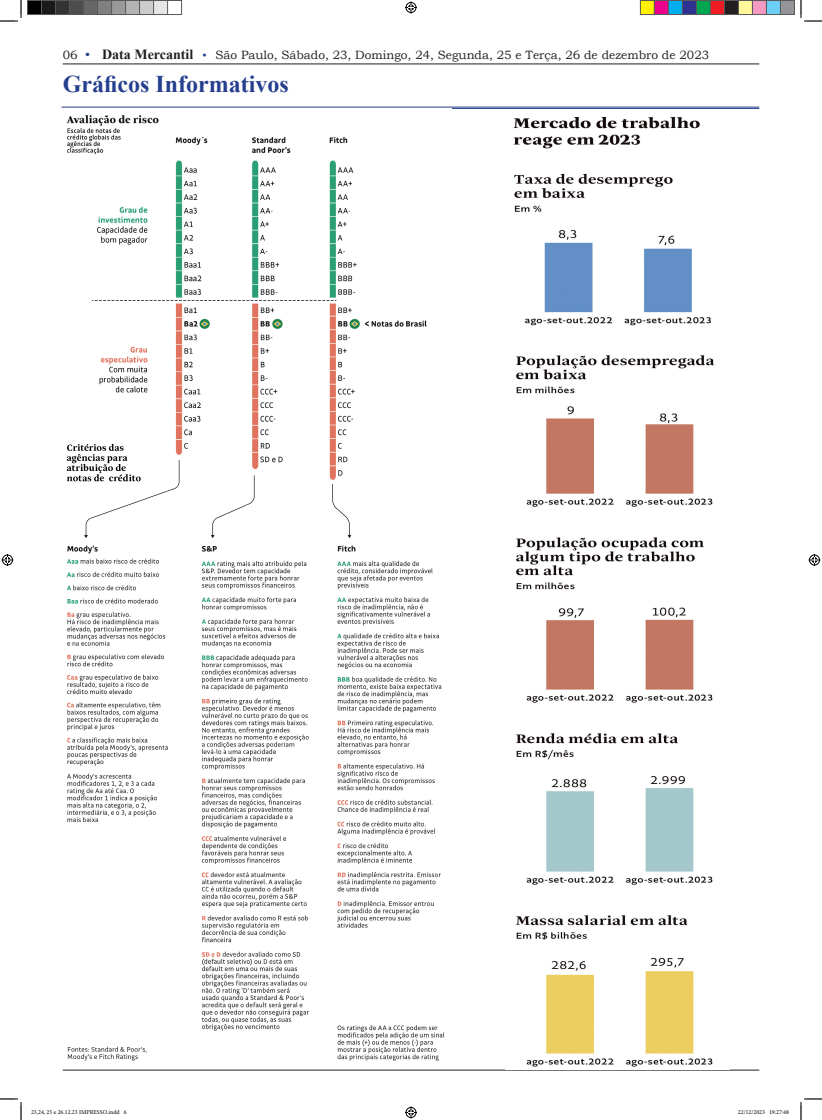
<style>
.page{position:relative;width:822px;height:1120px;background:#fff}
.page>*{position:absolute;margin:0;border:0;box-sizing:border-box;transform-origin:0 0}
.t1{font:700 24px "Times New Roman";color:#253f8e}
.t2{font:12px "Bookman Old Style";color:#231f20}
.t3{font:6px "Minion Pro";color:#000}
.s1{font-family:"Times New Roman";font-size:14px;color:#253f8e}
.s2{font-family:"Times New Roman";font-weight:700;font-size:14px}
.s3{font-family:"Times New Roman";color:#253f8e}
</style>
<div class="page">
<hr style="left:62px;top:107px;width:697px;height:1px;background:#253f8e">
<hr style="left:62px;top:108px;width:697px;height:1px;background:#253f8e">
<hr style="left:63px;top:63px;width:696px;height:1px;background:#231f20">
<hr style="left:63px;top:1069px;width:696px;height:1px;background:#231f20">
<img style="left:66px;top:115px;width:379px;height:946px">
<img style="left:513px;top:116px;width:202px;height:951px">
<svg style="left:0;top:0;width:22px;height:22px"></svg>
<svg style="left:0;top:1098px;width:22px;height:21px"></svg>
<svg style="left:800px;top:0;width:22px;height:22px"></svg>
<svg style="left:800px;top:1098px;width:22px;height:21px"></svg>
<svg style="left:405px;top:2px;width:12px;height:12px"></svg>
<svg style="left:405px;top:1106px;width:12px;height:12px"></svg>
<svg style="left:2px;top:554px;width:12px;height:12px"></svg>
<svg style="left:808px;top:554px;width:12px;height:12px"></svg>
<div style="left:28px;top:1px;width:14px;height:14px;background:#000"></div>
<div style="left:27px;top:0;width:15px;height:15px;border:1px solid #595959"></div>
<div style="left:42px;top:1px;width:14px;height:14px;background:#1a1a1a"></div>
<div style="left:41px;top:0;width:15px;height:15px;border:1px solid #595959"></div>
<div style="left:56px;top:1px;width:14px;height:14px;background:#333"></div>
<div style="left:55px;top:0;width:15px;height:15px;border:1px solid #595959"></div>
<div style="left:70px;top:1px;width:14px;height:14px;background:#4d4d4d"></div>
<div style="left:69px;top:0;width:15px;height:15px;border:1px solid #595959"></div>
<div style="left:84px;top:1px;width:14px;height:14px;background:#666"></div>
<div style="left:83px;top:0;width:15px;height:15px;border:1px solid #595959"></div>
<div style="left:98px;top:1px;width:14px;height:14px;background:#808080"></div>
<div style="left:97px;top:0;width:15px;height:15px;border:1px solid #595959"></div>
<div style="left:112px;top:1px;width:14px;height:14px;background:#999"></div>
<div style="left:111px;top:0;width:15px;height:15px;border:1px solid #595959"></div>
<div style="left:126px;top:1px;width:14px;height:14px;background:#b3b3b3"></div>
<div style="left:125px;top:0;width:15px;height:15px;border:1px solid #595959"></div>
<div style="left:140px;top:1px;width:14px;height:14px;background:#ccc"></div>
<div style="left:139px;top:0;width:15px;height:15px;border:1px solid #595959"></div>
<div style="left:154px;top:1px;width:14px;height:14px;background:#e6e6e6"></div>
<div style="left:153px;top:0;width:15px;height:15px;border:1px solid #595959"></div>
<div style="left:167px;top:0;width:15px;height:15px;border:1px solid #595959"></div>
<div style="left:640px;top:1px;width:14px;height:14px;background:#fff101"></div>
<div style="left:640px;top:0;width:15px;height:15px;border:1px solid #595959"></div>
<div style="left:654px;top:1px;width:14px;height:14px;background:#ed028c"></div>
<div style="left:654px;top:0;width:15px;height:15px;border:1px solid #595959"></div>
<div style="left:668px;top:1px;width:14px;height:14px;background:#00aeef"></div>
<div style="left:668px;top:0;width:15px;height:15px;border:1px solid #595959"></div>
<div style="left:682px;top:1px;width:14px;height:14px;background:#2e3092"></div>
<div style="left:682px;top:0;width:15px;height:15px;border:1px solid #595959"></div>
<div style="left:696px;top:1px;width:14px;height:14px;background:#00a54f"></div>
<div style="left:696px;top:0;width:15px;height:15px;border:1px solid #595959"></div>
<div style="left:710px;top:1px;width:14px;height:14px;background:#ee1d23"></div>
<div style="left:710px;top:0;width:15px;height:15px;border:1px solid #595959"></div>
<div style="left:724px;top:1px;width:14px;height:14px;background:#231f20"></div>
<div style="left:724px;top:0;width:15px;height:15px;border:1px solid #595959"></div>
<div style="left:738px;top:1px;width:14px;height:14px;background:#fff79a"></div>
<div style="left:738px;top:0;width:15px;height:15px;border:1px solid #595959"></div>
<div style="left:752px;top:1px;width:14px;height:14px;background:#f499c2"></div>
<div style="left:752px;top:0;width:15px;height:15px;border:1px solid #595959"></div>
<div style="left:766px;top:1px;width:14px;height:14px;background:#6bcff6"></div>
<div style="left:766px;top:0;width:15px;height:15px;border:1px solid #595959"></div>
<div style="left:780px;top:1px;width:14px;height:14px;background:#939598"></div>
<div style="left:780px;top:0;width:15px;height:15px;border:1px solid #595959"></div>
<p class="t2" style="left:63px;top:47px;width:648px">06 <span class="s1">•</span> <span class="s2">Data Mercantil</span> <span class="s3">•</span> São Paulo, Sábado, 23, Domingo, 24, Segunda, 25 e Terça, 26 de dezembro de 2023</p>
<h1 class="t1" style="left:63px;top:67px;width:227px">Gráficos Informativos</h1>
<p class="t3" style="left:31px;top:1107px;width:97px">23,24, 25 e 26.12.23 IMPRESSO.indd 6</p>
<p class="t3" style="left:738px;top:1107px;width:53px">22/12/2023 19:27:48</p>
</div>
